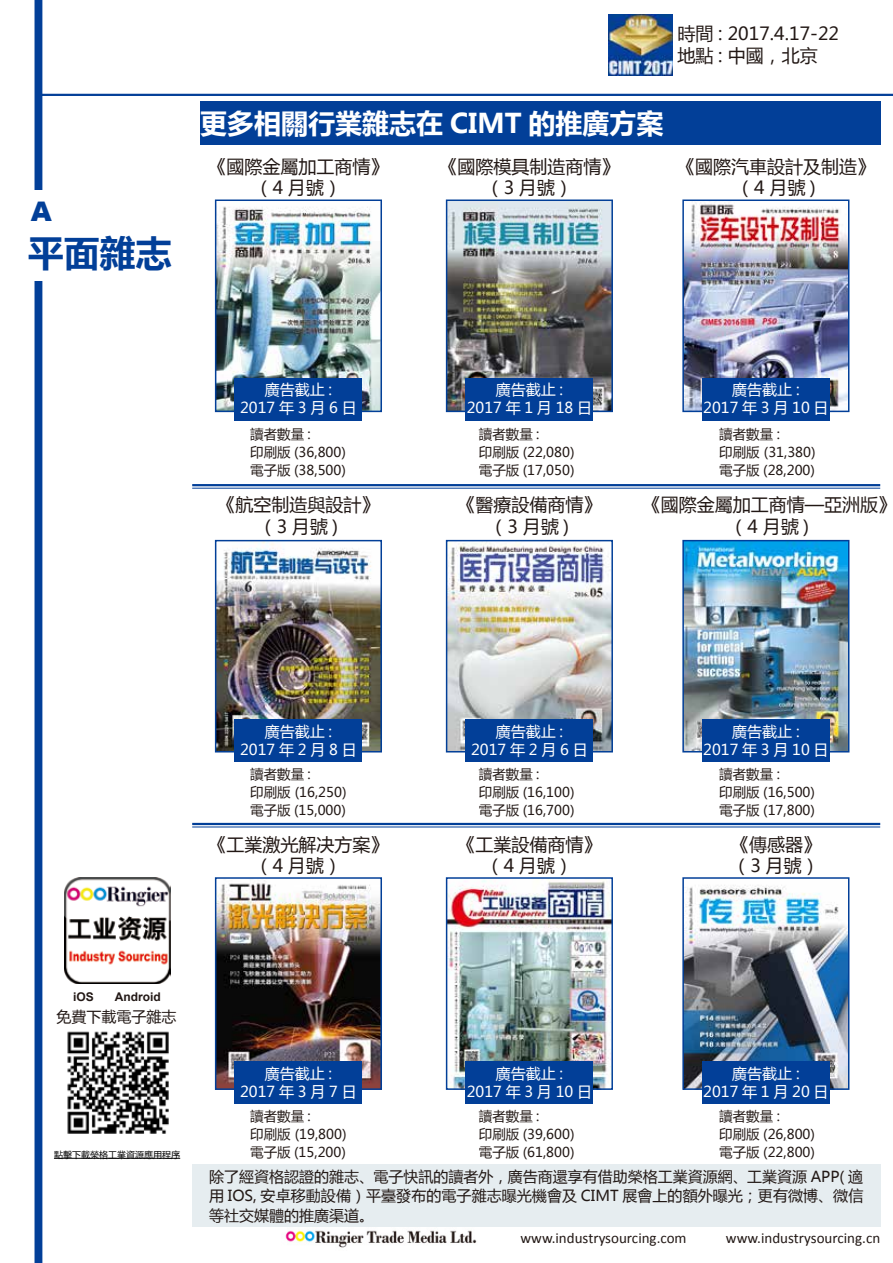
<style>
.page{position:relative;width:893px;height:1263px;background:#fff}
.page>*{position:absolute;margin:0;border:0;box-sizing:border-box;transform-origin:0 0}
.t1{font:700 36px "Microsoft Ya Hei";color:#023f98}
.t2{font:700 27px "Microsoft Ya Hei";color:#fff}
.t3{font:900 27px "Arial";color:#023f98}
.t4{font:18px/21.6px "Microsoft Ya Hei";color:#221815;text-align:center}
.t5{font:15px/18px "Microsoft Ya Hei";color:#fff;text-align:center}
.t6{font:15px/19.5px "Microsoft Ya Hei";letter-spacing:.005em;color:#221815;text-align:justify}
.t7{font:15px "Calibri";color:#221815}
.t8{font:13.5px/18px "Microsoft Ya Hei";color:#221815}
.t9{font:700 12px "Arial";color:#221815}
.t10{font:9px "Microsoft Ya Hei";color:#000}
</style>
<div class="page">
<img style="left:218px;top:206px;width:161px;height:203px">
<div style="left:215px;top:199px;width:167px;height:213px;border:2px solid #023f98"></div>
<img style="left:449px;top:543px;width:161px;height:206px">
<div style="left:446px;top:540px;width:167px;height:212px;border:2px solid #023f98"></div>
<img style="left:449px;top:880px;width:161px;height:207px">
<div style="left:446px;top:877px;width:167px;height:213px;border:2px solid #023f98"></div>
<img style="left:685px;top:543px;width:161px;height:206px">
<div style="left:682px;top:540px;width:167px;height:212px;border:2px solid #023f98"></div>
<img style="left:685px;top:885px;width:161px;height:202px">
<div style="left:682px;top:877px;width:167px;height:213px;border:2px solid #023f98"></div>
<img style="left:218px;top:880px;width:161px;height:207px">
<div style="left:215px;top:877px;width:167px;height:213px;border:2px solid #023f98"></div>
<img style="left:449px;top:202px;width:161px;height:207px">
<div style="left:446px;top:199px;width:167px;height:213px;border:2px solid #023f98"></div>
<img style="left:685px;top:202px;width:161px;height:207px">
<div style="left:682px;top:199px;width:167px;height:213px;border:2px solid #023f98"></div>
<img style="left:218px;top:543px;width:161px;height:206px">
<div style="left:215px;top:540px;width:167px;height:212px;border:2px solid #023f98"></div>
<hr style="left:192px;top:484px;width:688px;height:2px;background:#023f98">
<hr style="left:192px;top:488px;width:688px;height:1px;background:#023f98">
<hr style="left:192px;top:823px;width:688px;height:2px;background:#023f98">
<hr style="left:192px;top:827px;width:688px;height:1px;background:#023f98">
<img style="left:285px;top:1230px;width:192px;height:18px">
<hr style="left:38px;top:94px;width:855px;height:1px;background:#023f98">
<hr style="left:38px;top:95px;width:855px;height:1px;background:#023f98">
<div style="left:35px;top:0;width:7px;height:1263px;background:#023f98"></div>
<img style="left:608px;top:14px;width:64px;height:61px">
<div style="left:21px;top:225px;width:158px;height:56px;background:#fff"></div>
<div style="left:235px;top:378px;width:127px;height:42px;background:#023f98"></div>
<div style="left:466px;top:719px;width:127px;height:43px;background:#023f98"></div>
<div style="left:702px;top:719px;width:128px;height:43px;background:#023f98"></div>
<div style="left:466px;top:378px;width:127px;height:42px;background:#023f98"></div>
<div style="left:702px;top:378px;width:128px;height:42px;background:#023f98"></div>
<div style="left:235px;top:719px;width:127px;height:43px;background:#023f98"></div>
<div style="left:200px;top:101px;width:680px;height:44px;background:#023f98"></div>
<div style="left:192px;top:1164px;width:688px;height:63px;background:#e6edf0"></div>
<img style="left:64px;top:877px;width:106px;height:106px">
<hr style="left:54px;top:1158px;width:126px;height:1px;background:#000">
<img style="left:67px;top:1031px;width:102px;height:103px">
<div style="left:466px;top:1061px;width:127px;height:42px;background:#023f98"></div>
<div style="left:702px;top:1061px;width:128px;height:42px;background:#023f98"></div>
<div style="left:235px;top:1061px;width:127px;height:42px;background:#023f98"></div>
<div style="left:31px;top:190px;width:27px;height:42px;background:#fff"></div>
<h2 class="t3" style="left:31px;top:192px;width:23px">A</h2>
<h1 class="t1" style="left:28px;top:228px;width:145px">平面雜志</h1>
<h3 class="t4" style="left:677px;top:22px;width:163px;text-align:left">時間 : 2017.4.17-22地點 : 中國，北京</h3>
<h2 class="t2" style="left:200px;top:104px;width:465px">更多相關行業雜志在 CIMT 的推廣方案</h2>
<h3 class="t4" style="left:208px;top:155px;width:182px">《國際金屬加工商情》（4 月號）</h3>
<h3 class="t4" style="left:439px;top:155px;width:181px">《國際模具制造商情》（3 月號）</h3>
<h3 class="t4" style="left:677px;top:155px;width:200px">《國際汽車設計及制造》（4 月號 )</h3>
<p class="t5" style="left:240px;top:381px;width:118px">廣告截止 :<br>2017年3月6日</p>
<p class="t8" style="left:250px;top:425px;width:97px">讀者數量 :<br>印刷版 (36,800)電子版 (38,500)</p>
<h3 class="t4" style="left:217px;top:493px;width:163px">《航空制造與設計》（3 月號 )</h3>
<p class="t5" style="left:467px;top:381px;width:127px">廣告截止 :<br>2017年1月18日</p>
<p class="t8" style="left:479px;top:425px;width:97px">讀者數量 :<br>印刷版 (22,080)電子版 (17,050)</p>
<p class="t5" style="left:703px;top:381px;width:127px">廣告截止 :<br>2017年3月10日</p>
<p class="t8" style="left:719px;top:425px;width:98px">讀者數量 :<br>印刷版 (31,380)電子版 (28,200)</p>
<h3 class="t4" style="left:457px;top:493px;width:145px">《醫療設備商情》（3 月號 )</h3>
<h3 class="t4" style="left:643px;top:493px;width:255px">《國際金屬加工商情—亞洲版》（4 月號 )</h3>
<p class="t5" style="left:240px;top:722px;width:118px">廣告截止 :<br>2017年2月8日</p>
<p class="t8" style="left:250px;top:765px;width:98px">讀者數量 :<br>印刷版 (16,250)電子版 (15,000)</p>
<h3 class="t4" style="left:208px;top:833px;width:182px">《工業激光解决方案》（4 月號）</h3>
<p class="t5" style="left:471px;top:722px;width:118px">廣告截止 :<br>2017年2月6日</p>
<p class="t5" style="left:703px;top:722px;width:127px">廣告截止 :<br>2017年3月10日</p>
<p class="t8" style="left:479px;top:765px;width:97px">讀者數量 :<br>印刷版 (16,100)電子版 (16,700)</p>
<p class="t8" style="left:719px;top:765px;width:97px">讀者數量 :<br>印刷版 (16,500)電子版 (17,800)</p>
<h3 class="t4" style="left:457px;top:833px;width:145px">《工業設備商情》（4 月號）</h3>
<h3 class="t4" style="left:731px;top:833px;width:91px;text-align:left">《傳感器》（3 月號）</h3>
<p class="t9" style="left:73px;top:989px;width:22px">iOS</p>
<p class="t9" style="left:115px;top:989px;width:47px">Android</p>
<p class="t6" style="left:57px;top:1006px;width:121px">免費下載電子雜志</p>
<p class="t10" style="left:54px;top:1148px;width:128px">點擊下載榮格工業資源應用程序</p>
<p class="t5" style="left:240px;top:1064px;width:118px">廣告截止 :<br>2017年3月7日</p>
<p class="t8" style="left:250px;top:1106px;width:98px">讀者數量 :<br>印刷版 (19,800)電子版 (15,200)</p>
<p class="t5" style="left:467px;top:1064px;width:127px">廣告截止 :<br>2017年3月10日</p>
<p class="t5" style="left:703px;top:1064px;width:127px">廣告截止 :<br>2017年1月20日</p>
<p class="t8" style="left:479px;top:1106px;width:97px">讀者數量 :<br>印刷版 (39,600)電子版 (61,800)</p>
<p class="t8" style="left:719px;top:1106px;width:97px">讀者數量 :<br>印刷版 (26,800)電子版 (22,800)</p>
<p class="t6" style="left:209px;top:1166px;width:656px">除了經資格認證的雜志、電子快訊的讀者外，廣告商還享有借助榮格工業資源網、工業資源 APP( 適用 IOS, 安卓移動設備）平臺發布的電子雜志曝光機會及 CIMT 展會上的額外曝光；更有微博、微信等社交媒體的推廣渠道。</p>
<p class="t7" style="left:520px;top:1229px;width:168px">www.industrysourcing.com</p>
<p class="t7" style="left:726px;top:1229px;width:156px">www.industrysourcing.cn</p>
</div>
